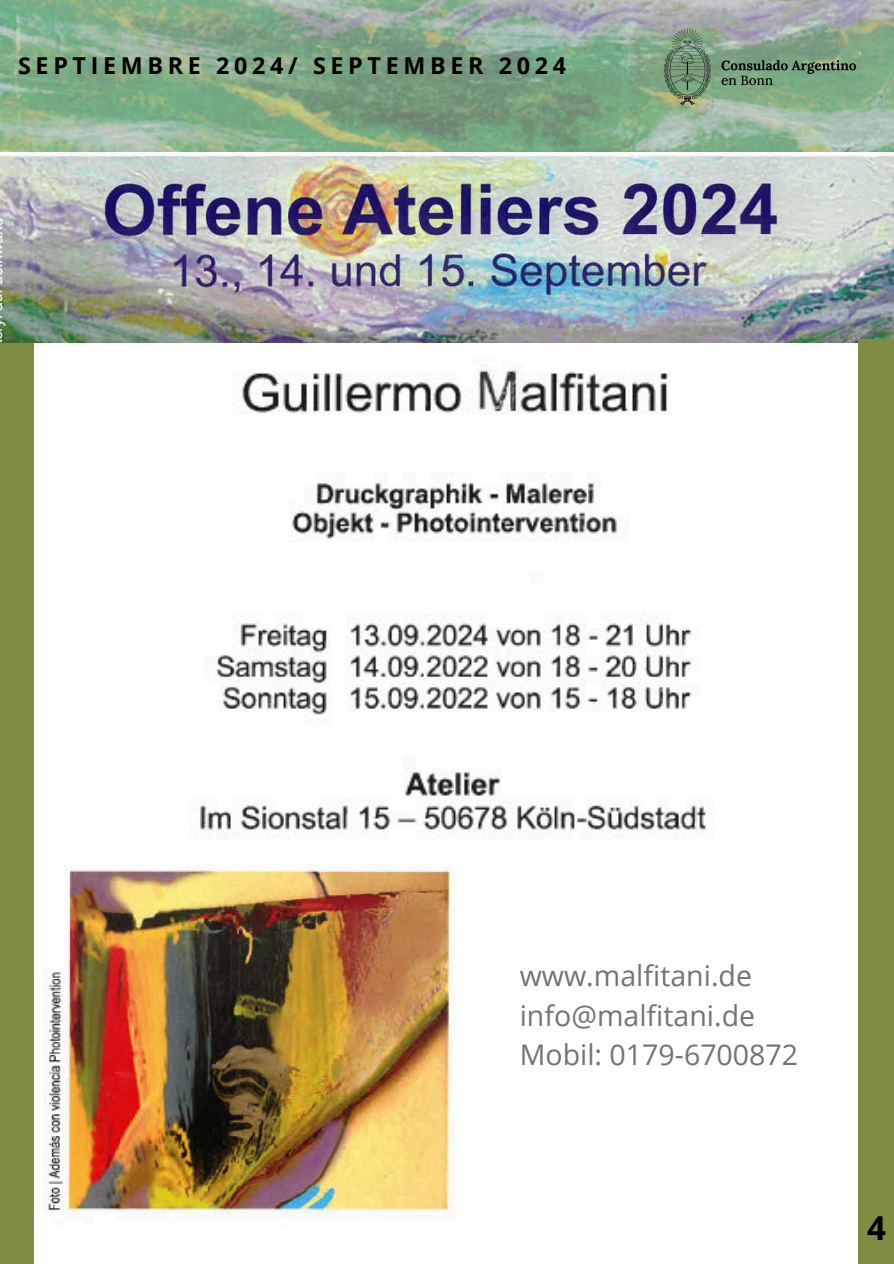
<style>
.page{position:relative;width:894px;height:1264px;background:#fff}
.page>*{position:absolute;margin:0;border:0;box-sizing:border-box;transform-origin:0 0}
.t1{font:700 33px "Open Sans";color:#000}
.t2{font:28.5px/39.3px "Open Sans";color:#737373}
.t3{font:700 23.25px "Open Sans";letter-spacing:.2em;color:#000}
</style>
<div class="page">
<img style="left:0;top:0;width:893px;height:152px">
<img style="left:638px;top:11px;width:237px;height:112px">
<img style="left:43px;top:864px;width:412px;height:351px">
<div style="left:0;top:323px;width:34px;height:940px;background:#7e8d43"></div>
<img style="left:0;top:152px;width:893px;height:190px">
<div style="left:857px;top:339px;width:36px;height:924px;background:#7e8d43"></div>
<img style="left:200px;top:365px;width:506px;height:474px">
<p class="t3" style="left:18px;top:50px;width:549px">SEPTIEMBRE 2024/ SEPTEMBER 2024</p>
<p class="t2" style="left:519px;top:955px;width:280px">www.malfitani.de info@malfitani.de<br>Mobil: 0179-6700872</p>
<p class="t1" style="left:866px;top:1204px;width:20px">4</p>
</div>
